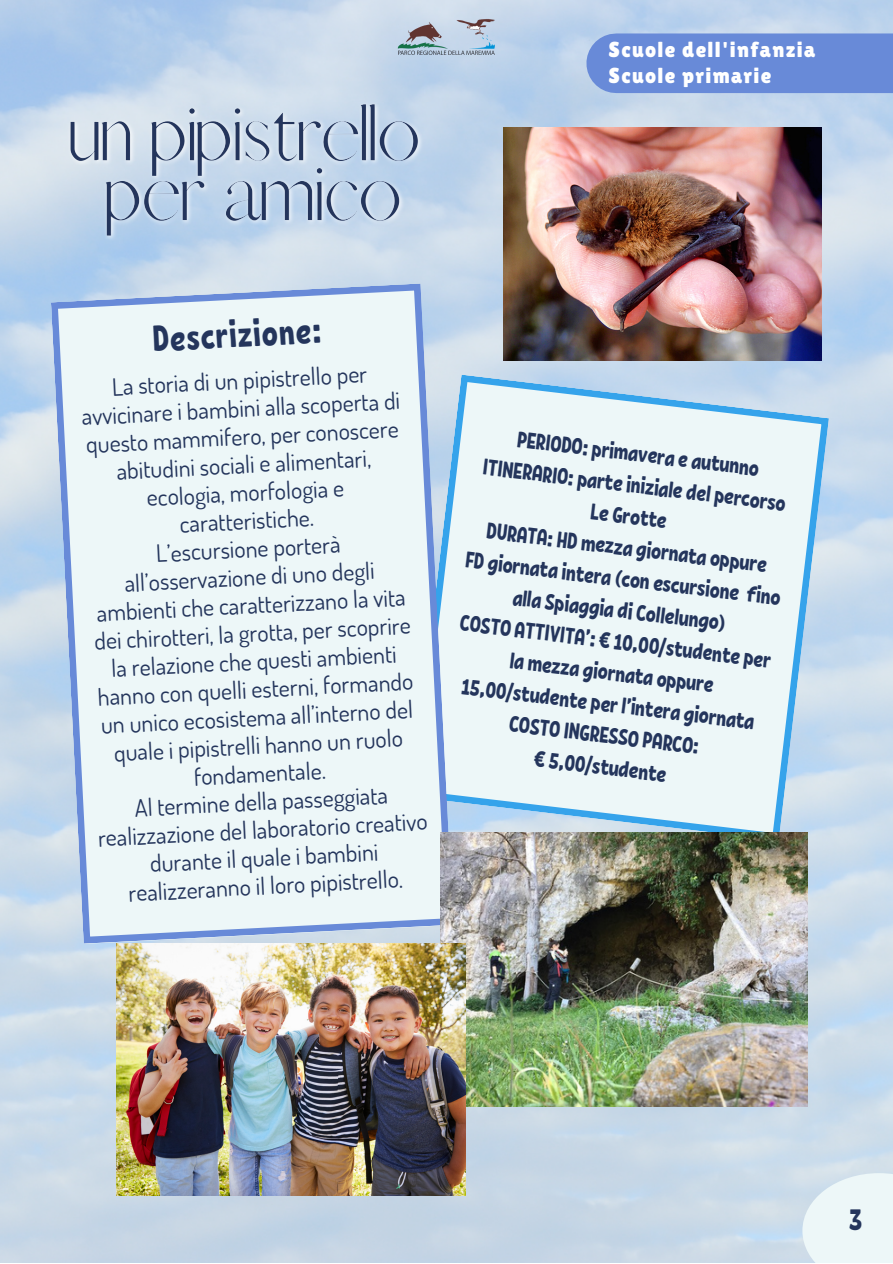
<style>
.page{position:relative;width:893px;height:1264px;background:#fff}
.page>*{position:absolute;margin:0;border:0;box-sizing:border-box;transform-origin:0 0}
.t1{font:36px "RF Krabuler";color:#24355c}
.t2{font:30px "RF Krabuler";color:#24355c}
.t3{font:24px/28px "Dosis";color:#24355c;text-align:center}
.t4{font:22.5px/31.5px "RF Krabuler";color:#24355c;text-align:center}
.t5{font:21.6px/25.8px "Lilita One";letter-spacing:.06em;color:#fff}
</style>
<div class="page">
<img style="left:0;top:0;width:892px;height:1262px">
<img style="left:392px;top:13px;width:108px;height:45px">
<svg style="left:453px;top:374px;width:375px;height:466px;background:#dfeff6"></svg>
<svg style="left:51px;top:283px;width:402px;height:660px;background:#e3eff5"></svg>
<div style="left:802px;top:1173px;width:90px;height:89px;background:#edf7f8"></div>
<div style="left:616px;top:33px;width:276px;height:60px;background:#688ad8"></div>
<img style="left:62px;top:82px;width:367px;height:170px">
<img style="left:503px;top:128px;width:318px;height:232px">
<img style="left:440px;top:832px;width:367px;height:274px">
<img style="left:117px;top:943px;width:348px;height:252px">
<p class="t5" style="left:608px;top:37px;width:208px">Scuole dell'infanzia<br>Scuole primarie</p>
<h1 class="t1" style="left:151px;top:315px;width:172px;rotate:-3deg">Descrizione:</h1>
<p class="t3" style="left:74px;top:374px;width:331px;rotate:-3deg">La storia di un pipistrello per avvicinare i bambini alla scoperta di questo mammifero, per conoscere abitudini sociali e alimentari, ecologia, morfologia e caratteristiche.<br>L’escursione porterà all’osservazione di uno degli ambienti che caratterizzano la vita dei chirotteri, la grotta, per scoprire la relazione che questi ambienti hanno con quelli esterni, formando un unico ecosistema all’interno del quale i pipistrelli hanno un ruolo fondamentale.<br>Al termine della passeggiata realizzazione del laboratorio creativo durante il quale i bambini realizzeranno il loro pipistrello.</p>
<p class="t4" style="left:519px;top:422px;width:246px;rotate:7deg">PERIODO: primavera e autunno</p>
<p class="t4" style="left:592px;top:494px;width:79px;rotate:7deg">Le Grotte</p>
<p class="t4" style="left:467px;top:542px;width:319px;rotate:7deg">FD giornata intera (con escursione fino</p>
<p class="t4" style="left:485px;top:449px;width:307px;rotate:7deg">ITINERARIO: parte iniziale del percorso</p>
<p class="t4" style="left:488px;top:513px;width:284px;rotate:7deg">DURATA: HD mezza giornata oppure</p>
<p class="t4" style="left:466px;top:574px;width:315px;rotate:7deg">alla Spiaggia di Collelungo)<br>COSTO ATTIVITA’: € 10,00/studente per la mezza giornata oppure<br>15,00/studente per l’intera giornata<br>COSTO INGRESSO PARCO:<br>€ 5,00/studente</p>
<p class="t2" style="left:848px;top:1200px;width:15px">3</p>
</div>
